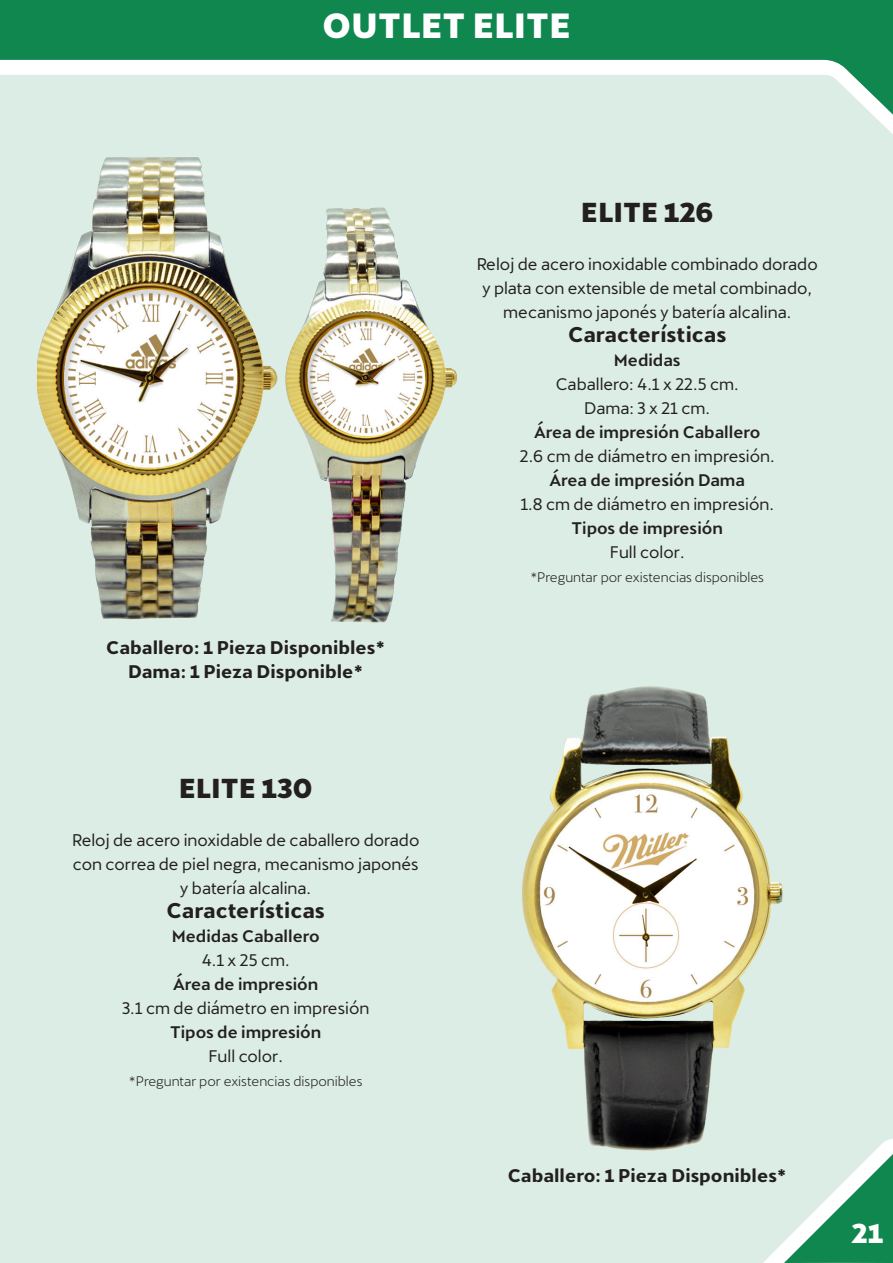
<style>
.page{position:relative;width:893px;height:1263px;background:#fff}
.page>*{position:absolute;margin:0;border:0;box-sizing:border-box;transform-origin:0 0}
.t1{font:800 34.5px "Cupra";color:#fff}
.Titulo{font:800 27px "Cupra";color:#231f20}
.t2{font:800 27px "Cupra";color:#fff}
.t3{font:700 21px "Cupra";color:#231f20}
.t4{font:700 18px "Cupra";color:#231f20}
.Texto{font:16.5px/24px "Cupra";color:#231f20;text-align:center}
.Texto_Negritas{font:500 16.5px "Cupra";color:#231f20}
.Titulo-2{font:16.5px/24px "Cupra";color:#231f20;text-align:center}
.Titulo-3{font:13.5px "Cupra";color:#231f20}
</style>
<div class="page">
<svg style="left:0;top:0;width:893px;height:75px;fill:#0f874f"></svg>
<div style="left:1px;top:75px;width:892px;height:1188px;background:#dbede4"></div>
<svg style="left:0;top:75px;width:1px;height:1188px"></svg>
<img style="left:289px;top:198px;width:176px;height:432px">
<img style="left:26px;top:150px;width:263px;height:480px">
<img style="left:503px;top:678px;width:298px;height:480px">
<p class="t1" style="left:322px;top:6px;width:250px">OUTLET ELITE</p>
<p class="t4" style="left:106px;top:637px;width:280px">Caballero: 1 Pieza Disponibles*</p>
<p class="t4" style="left:128px;top:661px;width:237px">Dama: 1 Pieza Disponible*</p>
<p class="Titulo" style="left:179px;top:773px;width:135px">ELITE 130</p>
<p class="Titulo-2" style="left:72px;top:825px;width:349px">Reloj de acero inoxidable de caballero dorado con correa de piel negra, mecanismo japonés y batería alcalina.</p>
<p class="Texto_Negritas" style="left:172px;top:927px;width:149px">Medidas Caballero</p>
<p class="Texto" style="left:202px;top:945px;width:89px">4.1 x 25 cm.</p>
<p class="Texto_Negritas" style="left:173px;top:975px;width:147px">Área de impresión</p>
<p class="Texto" style="left:122px;top:993px;width:249px">3.1 cm de diámetro en impresión</p>
<p class="Texto_Negritas" style="left:170px;top:1023px;width:153px">Tipos de impresión</p>
<p class="Texto" style="left:208px;top:1041px;width:76px">Full color.</p>
<p class="t3" style="left:167px;top:898px;width:160px">Características</p>
<p class="Titulo-3" style="left:129px;top:1069px;width:235px">*Preguntar por existencias disponibles</p>
<p class="Titulo" style="left:581px;top:197px;width:134px">ELITE 126</p>
<p class="Texto" style="left:477px;top:249px;width:342px">Reloj de acero inoxidable combinado dorado y plata con extensible de metal combinado, mecanismo japonés y batería alcalina.</p>
<p class="Texto_Negritas" style="left:614px;top:351px;width:68px">Medidas</p>
<p class="Texto" style="left:556px;top:369px;width:184px">Caballero: 4.1 x 22.5 cm.</p>
<p class="Texto" style="left:584px;top:393px;width:127px">Dama: 3 x 21 cm.</p>
<p class="Texto_Negritas" style="left:534px;top:423px;width:228px">Área de impresión Caballero</p>
<p class="Texto" style="left:520px;top:441px;width:256px">2.6 cm de diámetro en impresión.</p>
<p class="Texto_Negritas" style="left:549px;top:471px;width:197px">Área de impresión Dama</p>
<p class="Texto" style="left:520px;top:489px;width:255px">1.8 cm de diámetro en impresión.</p>
<p class="Texto_Negritas" style="left:571px;top:519px;width:153px">Tipos de impresión</p>
<p class="Texto" style="left:610px;top:537px;width:76px">Full color.</p>
<p class="t3" style="left:568px;top:322px;width:160px">Características</p>
<p class="Titulo-3" style="left:530px;top:565px;width:235px">*Preguntar por existencias disponibles</p>
<p class="t4" style="left:508px;top:1165px;width:280px">Caballero: 1 Pieza Disponibles*</p>
<h2 class="t2" style="left:851px;top:1218px;width:34px">21</h2>
</div>
